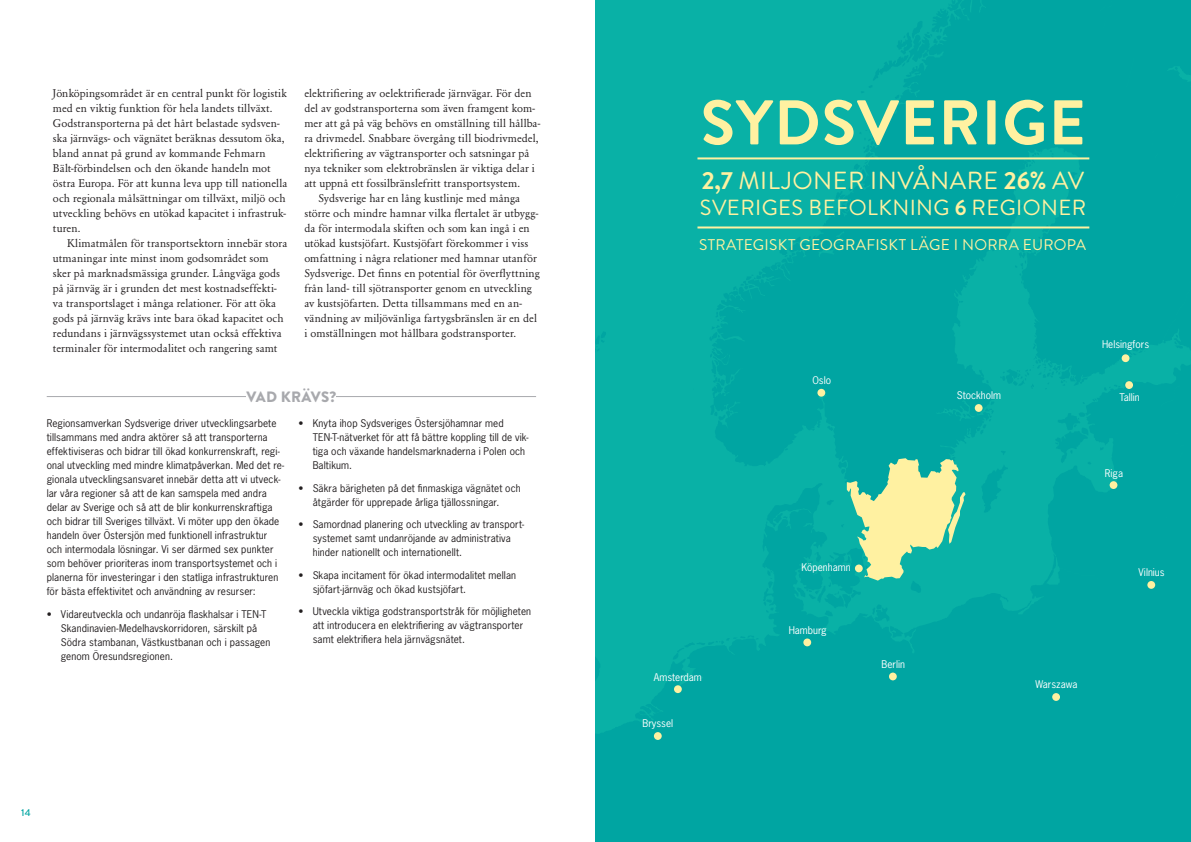
<style>
.page{position:relative;width:1191px;height:842px;background:#fff}
.page>*{position:absolute;margin:0;border:0;box-sizing:border-box;transform-origin:0 0}
.t1{font:700 63px "Brandon Grotesque";letter-spacing:.02em;color:#fff1a1}
.t2{font:24.7px "Brandon Grotesque";letter-spacing:.02em;color:#fff1a1}
.t3{font:21.9px "Brandon Grotesque";letter-spacing:.02em;color:#fff1a1}
.t4{font:15.5px "Brandon Grotesque";letter-spacing:.02em;color:#fff1a1}
.t5{font:900 15px "Brandon Grotesque";letter-spacing:.02em;color:#a8a9ad}
.BRÖD{font:11px/15px "Garamond Berth BQ";letter-spacing:.01em;color:#231f20}
.BRÖD-2{font:10px/14px "News Gothic LT";letter-spacing:.01em;color:#231f20}
.t6{font:10px "News Gothic LT";color:#fff}
.t7{font:500 10px "Brandon Grotesque";color:#00a5a2}
.s1{font-weight:700}
</style>
<div class="page">
<hr style="left:47px;top:396px;width:489px;height:1px;background:#a8a9ad">
<div style="left:246px;top:392px;width:90px;height:10px;background:#fff"></div>
<svg style="left:595px;top:0;width:596px;height:842px;background:#03a9a3"></svg>
<svg style="left:763px;top:599px;width:10px;height:14px"></svg>
<svg style="left:673px;top:635px;width:86px;height:25px;background:#03aaa3"></svg>
<svg style="left:1068px;top:172px;width:9px;height:7px"></svg>
<svg style="left:1015px;top:225px;width:34px;height:59px;background:#06aba3"></svg>
<svg style="left:1115px;top:350px;width:30px;height:14px"></svg>
<svg style="left:1000px;top:335px;width:87px;height:54px;background:#04aba4"></svg>
<svg style="left:1092px;top:397px;width:5px;height:4px"></svg>
<svg style="left:1099px;top:447px;width:4px;height:3px"></svg>
<svg style="left:1055px;top:412px;width:36px;height:52px;background:#05aca4"></svg>
<svg style="left:1103px;top:384px;width:17px;height:7px"></svg>
<svg style="left:773px;top:512px;width:14px;height:11px"></svg>
<svg style="left:766px;top:570px;width:8px;height:18px"></svg>
<svg style="left:796px;top:455px;width:169px;height:183px;background:#47bea3"></svg>
<hr style="left:697px;top:226px;width:392px;height:2px;background:#fff1a1">
<hr style="left:697px;top:157px;width:392px;height:2px;background:#fff1a1">
<div style="left:974px;top:404px;width:8px;height:8px;background:#fff1a1;border-radius:50%"></div>
<div style="left:1109px;top:481px;width:8px;height:8px;background:#fff1a1;border-radius:50%"></div>
<div style="left:1147px;top:581px;width:8px;height:8px;background:#fff1a1;border-radius:50%"></div>
<div style="left:1052px;top:693px;width:8px;height:8px;background:#fff1a1;border-radius:50%"></div>
<div style="left:889px;top:673px;width:7px;height:7px;background:#fff1a1;border-radius:50%"></div>
<div style="left:803px;top:638px;width:8px;height:8px;background:#fff1a1;border-radius:50%"></div>
<div style="left:855px;top:564px;width:7px;height:8px;background:#fff1a1;border-radius:50%"></div>
<div style="left:817px;top:389px;width:8px;height:8px;background:#fff1a1;border-radius:50%"></div>
<div style="left:674px;top:685px;width:8px;height:8px;background:#fff1a1;border-radius:50%"></div>
<div style="left:654px;top:732px;width:7px;height:8px;background:#fff1a1;border-radius:50%"></div>
<div style="left:1121px;top:354px;width:8px;height:8px;background:#fff1a1;border-radius:50%"></div>
<div style="left:1125px;top:381px;width:8px;height:8px;background:#fff1a1;border-radius:50%"></div>
<p class="BRÖD" style="left:53px;top:86px;width:236px">Jönköpingsområdet är en central punkt för logistik med en viktig funktion för hela landets tillväxt.<br>Godstransporterna på det hårt belastade sydsven&shy;ska järnvägs- och vägnätet beräknas dessutom öka, bland annat på grund av kommande Fehmarn Bält-förbindelsen och den ökande handeln mot östra Europa. För att kunna leva upp till nationella och regionala målsättningar om tillväxt, miljö och utveckling behövs en utökad kapacitet i infrastruk&shy;turen.</p>
<p class="BRÖD" style="left:53px;top:236px;width:236px;text-indent:14px">Klimatmålen för transportsektorn innebär stora utmaningar inte minst inom godsområdet som sker på marknadsmässiga grunder. Långväga gods på järnväg är i grunden det mest kostnadseffekti&shy;va transportslaget i många relationer. För att öka gods på järnväg krävs inte bara ökad kapacitet och redundans i järnvägssystemet utan också effektiva terminaler för intermodalitet och rangering samt</p>
<p class="BRÖD" style="left:304px;top:86px;width:237px">elektrifiering av oelektrifierade järnvägar. För den del av godstransporterna som även framgent kom&shy;mer att gå på väg behövs en omställning till hållba&shy;ra drivmedel. Snabbare övergång till biodrivmedel, elektrifiering av vägtransporter och satsningar på nya tekniker som elektrobränslen är viktiga delar i att uppnå ett fossilbränslefritt transportsystem.</p>
<p class="BRÖD" style="left:304px;top:191px;width:237px;text-indent:14px">Sydsverige har en lång kustlinje med många större och mindre hamnar vilka flertalet är utbygg&shy;da för intermodala skiften och som kan ingå i en utökad kustsjöfart. Kustsjöfart förekommer i viss omfattning i några relationer med hamnar utanför Sydsverige. Det finns en potential för överflyttning från land- till sjötransporter genom en utveckling av kustsjöfarten. Detta tillsammans med en an&shy;vändning av miljövänliga fartygsbränslen är en del i omställningen mot hållbara godstransporter.</p>
<p class="t5" style="left:246px;top:386px;width:91px">VAD KRÄVS?</p>
<p class="BRÖD-2" style="left:47px;top:416px;width:239px">Regionsamverkan Sydsverige driver utvecklingsarbete tillsammans med andra aktörer så att transporterna effektiviseras och bidrar till ökad konkurrenskraft, regi&shy;onal utveckling med mindre klimatpåverkan. Med det re&shy;gionala utvecklingsansvaret innebär detta att vi utveck&shy;lar våra regioner så att de kan samspela med andra delar av Sverige och så att de blir konkurrenskraftiga och bidrar till Sveriges tillväxt. Vi möter upp den ökade handeln över Östersjön med funktionell infrastruktur och intermodala lösningar. Vi ser därmed sex punkter som behöver prioriteras inom transportsystemet och i planerna för investeringar i den statliga infrastrukturen för bästa effektivitet och användning av resurser:</p>
<p class="BRÖD-2" style="left:61px;top:607px;width:211px;text-indent:-14px">• Vidareutveckla och undanröja flaskhalsar i TEN-T Skandinavien-Medelhavskorridoren, särskilt på Södra stambanan, Västkustbanan och i passagen genom Öresundsregionen.</p>
<p class="BRÖD-2" style="left:313px;top:416px;width:217px;text-indent:-14px">• Knyta ihop Sydsveriges Östersjöhamnar med TEN-T-nätverket för att få bättre koppling till de vik&shy;tiga och växande handelsmarknaderna i Polen och Baltikum.</p>
<p class="BRÖD-2" style="left:313px;top:481px;width:209px;text-indent:-14px">• Säkra bärigheten på det finmaskiga vägnätet och åtgärder för upprepade årliga tjällossningar.</p>
<p class="BRÖD-2" style="left:313px;top:517px;width:213px;text-indent:-14px">• Samordnad planering och utveckling av transport&shy;systemet samt undanröjande av administrativa hinder nationellt och internationellt.</p>
<p class="BRÖD-2" style="left:313px;top:568px;width:205px;text-indent:-14px">• Skapa incitament för ökad intermodalitet mellan sjöfart-järnväg och ökad kustsjöfart.</p>
<p class="BRÖD-2" style="left:313px;top:604px;width:220px;text-indent:-14px">• Utveckla viktiga godstransportstråk för möjligheten att introducera en elektrifiering av vägtransporter samt elektrifiera hela järnvägsnätet.</p>
<p class="t7" style="left:21px;top:805px;width:11px">14</p>
<p class="t1" style="left:700px;top:79px;width:386px">SYDSVERIGE</p>
<p class="t2" style="left:701px;top:163px;width:384px"><span class="s1">2,7</span> MILJONER INVÅNARE <span class="s1">26%</span> AV</p>
<p class="t3" style="left:700px;top:192px;width:388px">SVERIGES BEFOLKNING <span class="s1">6</span> REGIONER</p>
<p class="t4" style="left:699px;top:234px;width:388px">STRATEGISKT GEOGRAFISKT LÄGE I NORRA EUROPA</p>
<p class="t6" style="left:654px;top:670px;width:49px">Amsterdam</p>
<p class="t6" style="left:642px;top:717px;width:32px">Bryssel</p>
<p class="t6" style="left:812px;top:374px;width:20px">Oslo</p>
<p class="t6" style="left:801px;top:561px;width:51px">Köpenhamn</p>
<p class="t6" style="left:788px;top:624px;width:39px">Hamburg</p>
<p class="t6" style="left:881px;top:658px;width:25px">Berlin</p>
<p class="t6" style="left:957px;top:389px;width:46px">Stockholm</p>
<p class="t6" style="left:1102px;top:338px;width:49px">Helsingfors</p>
<p class="t6" style="left:1119px;top:390px;width:22px">Tallin</p>
<p class="t6" style="left:1104px;top:466px;width:20px">Riga</p>
<p class="t6" style="left:1138px;top:566px;width:28px">Vilnius</p>
<p class="t6" style="left:1035px;top:678px;width:44px">Warszawa</p>
</div>
